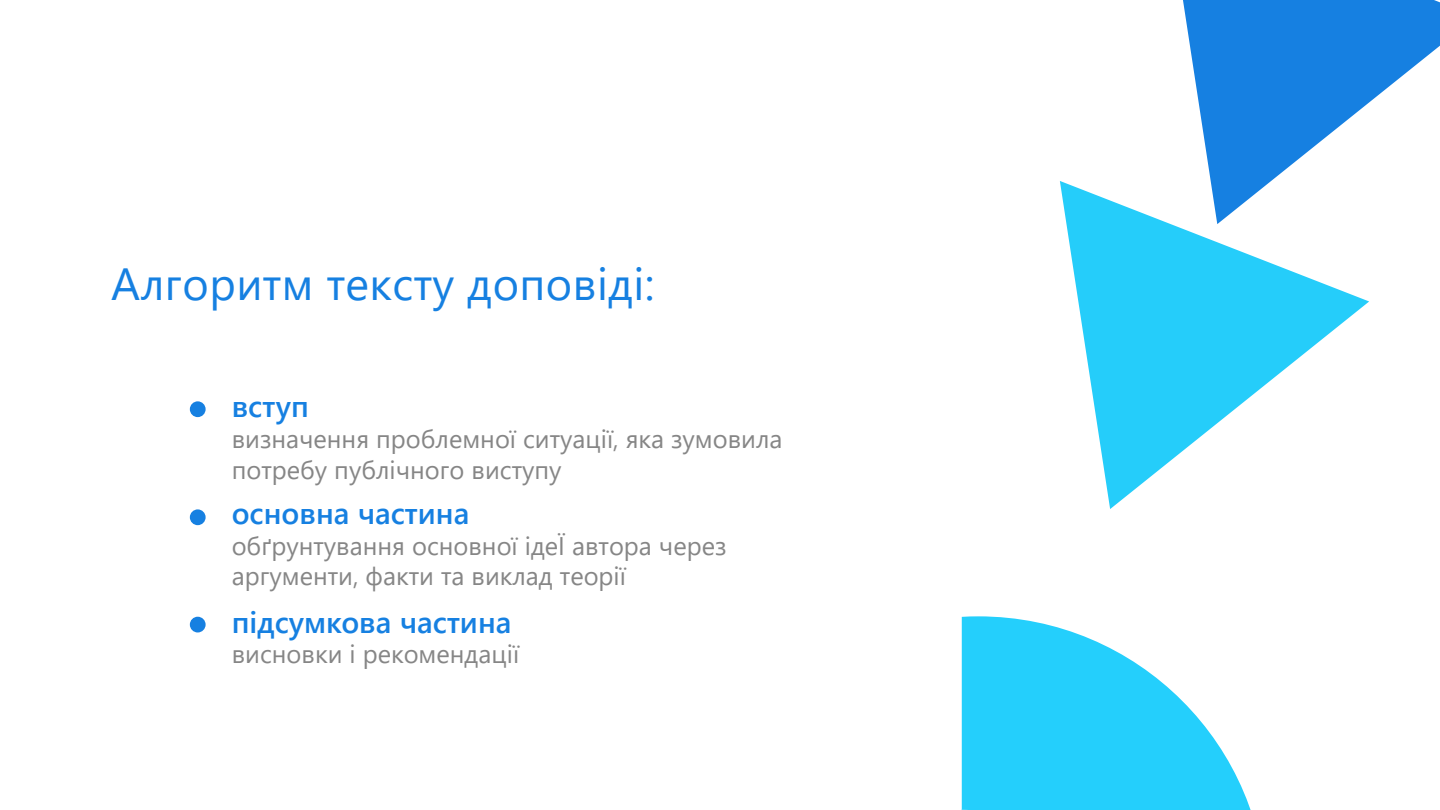
<style>
.page{position:relative;width:1440px;height:810px;background:#fff}
.page>*{position:absolute;margin:0;border:0;box-sizing:border-box;transform-origin:0 0}
.t1{font:45px "Segoe UI";letter-spacing:.01em;color:#1680e1}
.t2{font:600 30px "Segoe UI";color:#1680e1}
.t3{font:25.5px/30.6px "Segoe UI";color:#868686}
</style>
<div class="page">
<div style="left:190px;top:509px;width:16px;height:16px;background:#1680e1;border-radius:50%"></div>
<div style="left:190px;top:617px;width:16px;height:15px;background:#1680e1;border-radius:50%"></div>
<div style="left:190px;top:401px;width:16px;height:16px;background:#1680e1;border-radius:50%"></div>
<svg style="left:1060px;top:181px;width:309px;height:328px;fill:#25cdfa"></svg>
<svg style="left:1167px;top:0;width:273px;height:224px;fill:#1680e1"></svg>
<svg style="left:962px;top:616px;width:289px;height:193px;fill:#24cffc"></svg>
<p class="t1" style="left:111px;top:241px;width:545px">Алгоритм тексту доповіді:</p>
<p class="t2" style="left:232px;top:378px;width:79px">вступ</p>
<p class="t3" style="left:232px;top:421px;width:552px">визначення проблемної ситуації, яка зумовила потребу публічного виступу</p>
<p class="t2" style="left:232px;top:485px;width:239px">основна частина</p>
<p class="t3" style="left:232px;top:528px;width:496px">обґрунтування основної ідеЇ автора через аргументи, факти та виклад теорії</p>
<p class="t2" style="left:232px;top:594px;width:281px">підсумкова частина</p>
<p class="t3" style="left:232px;top:637px;width:289px">висновки і рекомендації</p>
</div>
